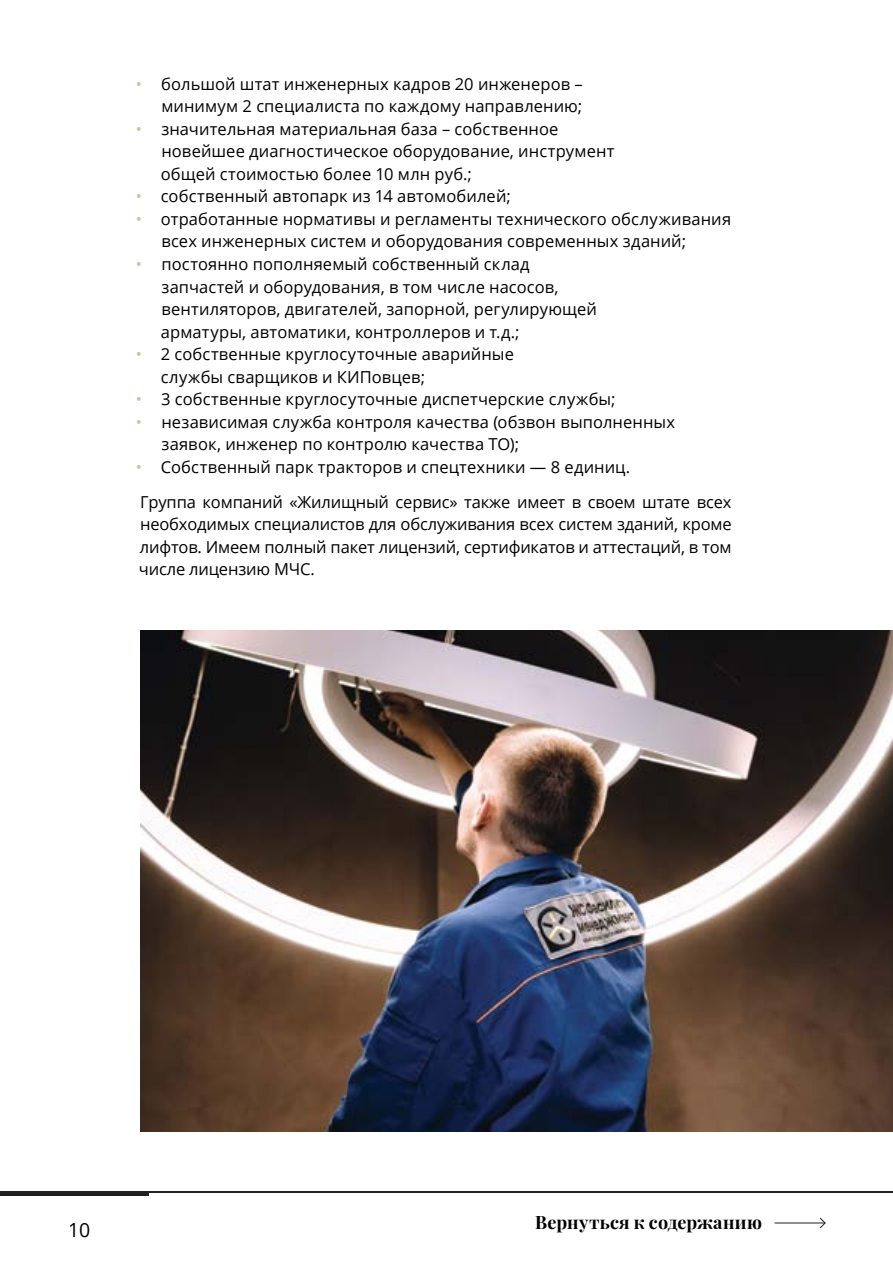
<style>
.page{position:relative;width:893px;height:1263px;background:#fff}
.page>*{position:absolute;margin:0;border:0;box-sizing:border-box;transform-origin:0 0}
.t1{font:19.5px "Open Sans";color:#000}
.t2{font:700 18px "Playfair Display";letter-spacing:.01em;color:#000}
.t3{font:16.5px/22.5px "Open Sans";letter-spacing:.005em;color:#000}
.s1{color:#cec19f}
</style>
<div class="page">
<hr style="left:0;top:1191px;width:893px;height:2px;background:#1e2022">
<div style="left:0;top:1191px;width:149px;height:5px;background:#1e2022"></div>
<hr style="left:775px;top:1222px;width:50px;height:1px;background:#1e2022">
<svg style="left:819px;top:1217px;width:7px;height:12px"></svg>
<img style="left:140px;top:630px;width:753px;height:501px">
<p class="t3" style="left:136px;top:73px;width:448px;text-align:right"><span class="s1">•</span> большой штат инженерных кадров 20 инженеров – минимум 2 специалиста по каждому направлению;</p>
<p class="t3" style="left:161px;top:118px;width:455px;text-indent:-25px"><span class="s1">•</span> значительная материальная база – собственное новейшее диагностическое оборудование, инструмент общей стоимостью более 10 млн руб.;</p>
<p class="t3" style="left:136px;top:186px;width:376px"><span class="s1">•</span> собственный автопарк из 14 автомобилей;</p>
<p class="t3" style="left:161px;top:208px;width:571px;text-indent:-25px"><span class="s1">•</span> отработанные нормативы и регламенты технического обслуживания всех инженерных систем и оборудования современных зданий;</p>
<p class="t3" style="left:161px;top:253px;width:437px;text-indent:-25px"><span class="s1">•</span> постоянно пополняемый собственный склад запчастей и оборудования, в том числе насосов, вентиляторов, двигателей, запорной, регулирующей арматуры, автоматики, контроллеров и т.д.;</p>
<p class="t3" style="left:161px;top:343px;width:355px;text-indent:-25px"><span class="s1">•</span> 2 собственные круглосуточные аварийные службы сварщиков и КИПовцев;</p>
<p class="t3" style="left:136px;top:388px;width:481px"><span class="s1">•</span> 3 собственные круглосуточные диспетчерские службы;</p>
<p class="t3" style="left:161px;top:411px;width:515px;text-indent:-25px"><span class="s1">•</span> независимая служба контроля качества (обзвон выполненных заявок, инженер по контролю качества ТО);</p>
<p class="t3" style="left:136px;top:449px;width:597px;line-height:35.2px"><span class="s1">•</span> Собственный парк тракторов и спецтехники — 8 единиц.<br>Группа компаний «Жилищный сервис» также имеет в своем штате всех</p>
<p class="t3" style="left:139px;top:513px;width:594px;text-align:justify">необходимых специалистов для обслуживания всех систем зданий, кроме лифтов. Имеем полный пакет лицензий, сертификатов и аттестаций, в том числе лицензию МЧС.</p>
<p class="t1" style="left:68px;top:1219px;width:24px">10</p>
<p class="t2" style="left:535px;top:1208px;width:228px">Вернуться к содержанию</p>
</div>
